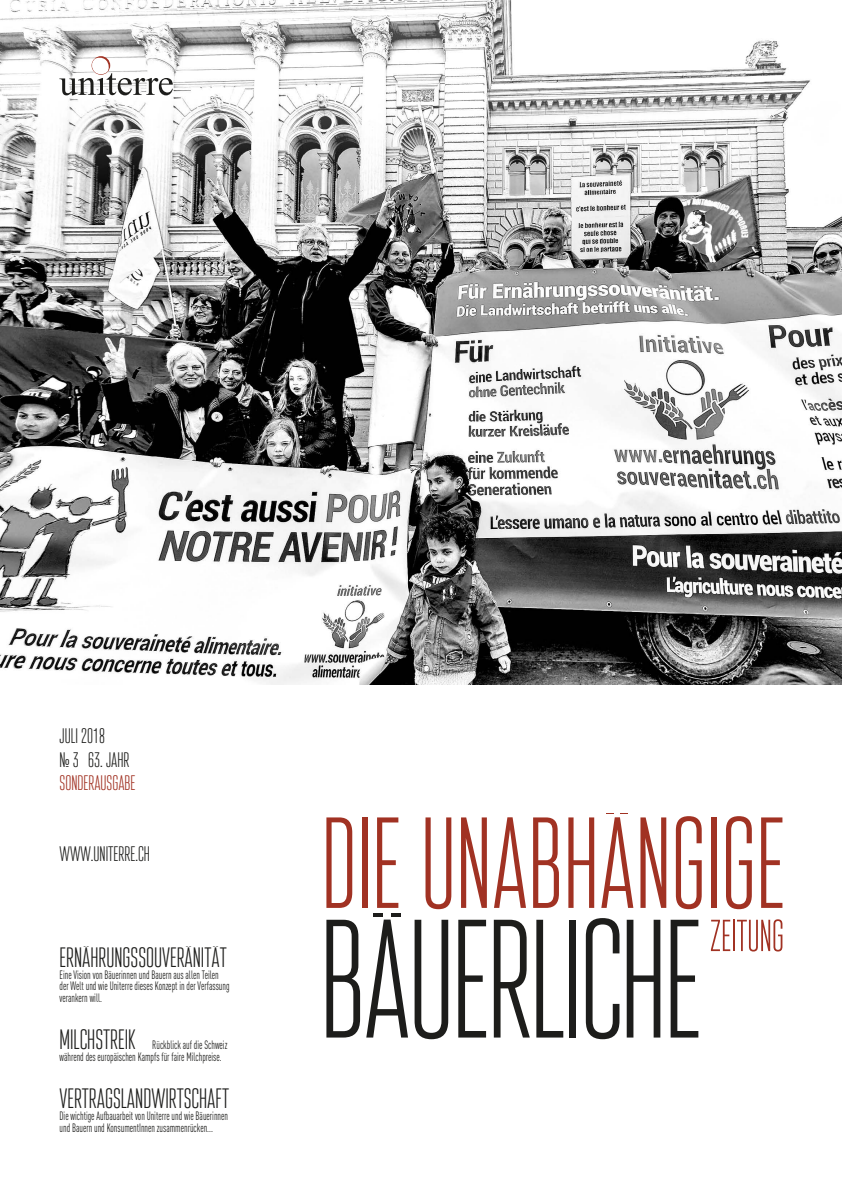
<style>
.page{position:relative;width:842px;height:1191px;background:#fff}
.page>*{position:absolute;margin:0;border:0;box-sizing:border-box;transform-origin:0 0}
.t1{font:28px "Attentica 4 F Ultra Light UNIT";color:#1d1d1b;scale:1.05 1}
.t2{font:21px/23.6px "Attentica 4 F Ultra Light UNIT";color:#1d1d1b;scale:1.05 1}
.t3{font:21px "Attentica 4 F Ultra Light UNIT";color:#a13223;scale:1.05 1}
.t4{font:condensed 12px/11.8px "DIN Pro";color:#1d1d1b;scale:.8 1}
</style>
<div class="page">
<img style="left:0;top:0;width:842px;height:684px">
<svg style="left:59px;top:57px;width:114px;height:38px"></svg>
<svg style="left:711px;top:919px;width:19px;height:32px"></svg>
<hr style="left:733px;top:919px;width:2px;height:32px;background:#a13223">
<svg style="left:737px;top:919px;width:45px;height:32px"></svg>
<svg style="left:326px;top:919px;width:34px;height:118px"></svg>
<svg style="left:415px;top:919px;width:33px;height:120px"></svg>
<svg style="left:458px;top:919px;width:28px;height:118px"></svg>
<svg style="left:494px;top:919px;width:36px;height:118px"></svg>
<svg style="left:536px;top:919px;width:27px;height:118px"></svg>
<div style="left:569px;top:919px;width:7px;height:118px;background:#1d1d1b"></div>
<svg style="left:586px;top:918px;width:33px;height:121px"></svg>
<svg style="left:627px;top:919px;width:33px;height:118px"></svg>
<svg style="left:671px;top:919px;width:27px;height:118px"></svg>
<svg style="left:326px;top:817px;width:26px;height:91px"></svg>
<div style="left:362px;top:817px;width:5px;height:91px;background:#a13223"></div>
<svg style="left:366px;top:817px;width:42px;height:220px"></svg>
<svg style="left:425px;top:817px;width:26px;height:92px"></svg>
<svg style="left:461px;top:817px;width:26px;height:91px"></svg>
<svg style="left:494px;top:817px;width:32px;height:91px"></svg>
<svg style="left:533px;top:817px;width:26px;height:91px"></svg>
<svg style="left:568px;top:817px;width:26px;height:91px"></svg>
<svg style="left:640px;top:817px;width:26px;height:91px"></svg>
<svg style="left:676px;top:816px;width:26px;height:93px"></svg>
<div style="left:711px;top:817px;width:5px;height:91px;background:#a13223"></div>
<svg style="left:726px;top:816px;width:26px;height:93px"></svg>
<svg style="left:761px;top:817px;width:21px;height:91px"></svg>
<svg style="left:601px;top:813px;width:32px;height:95px"></svg>
<h2 class="t2" style="left:60px;top:724px;width:68px">JULI 2018<br>№ 3 63. JAHR</h2>
<h2 class="t3" style="left:60px;top:773px;width:74px">SONDERAUSGABE</h2>
<h2 class="t2" style="left:60px;top:841px;width:87px">WWW.UNITERRE.CH</h2>
<h1 class="t1" style="left:60px;top:944px;width:161px">ERNÄHRUNGSSOUVERÄNITÄT</h1>
<p class="t4" style="left:60px;top:967px;width:214px">Eine Vision von Bäuerinnen und Bauern aus allen Teilen der Welt und wie Uniterre dieses Konzept in der Verfassung verankern will.</p>
<h1 class="t1" style="left:60px;top:1026px;width:74px">MILCHSTREIK</h1>
<p class="t4" style="left:60px;top:1038px;width:211px;text-indent:93px">Rückblick auf die Schweiz während des europäischen Kampfs für faire Milchpreise.</p>
<h1 class="t1" style="left:60px;top:1085px;width:163px">VERTRAGSLANDWIRTSCHAFT</h1>
<p class="t4" style="left:60px;top:1109px;width:212px">Die wichtige Aufbauarbeit von Uniterre und wie Bäuerinnen und Bauern und KonsumentInnen zusammenrücken...</p>
</div>
